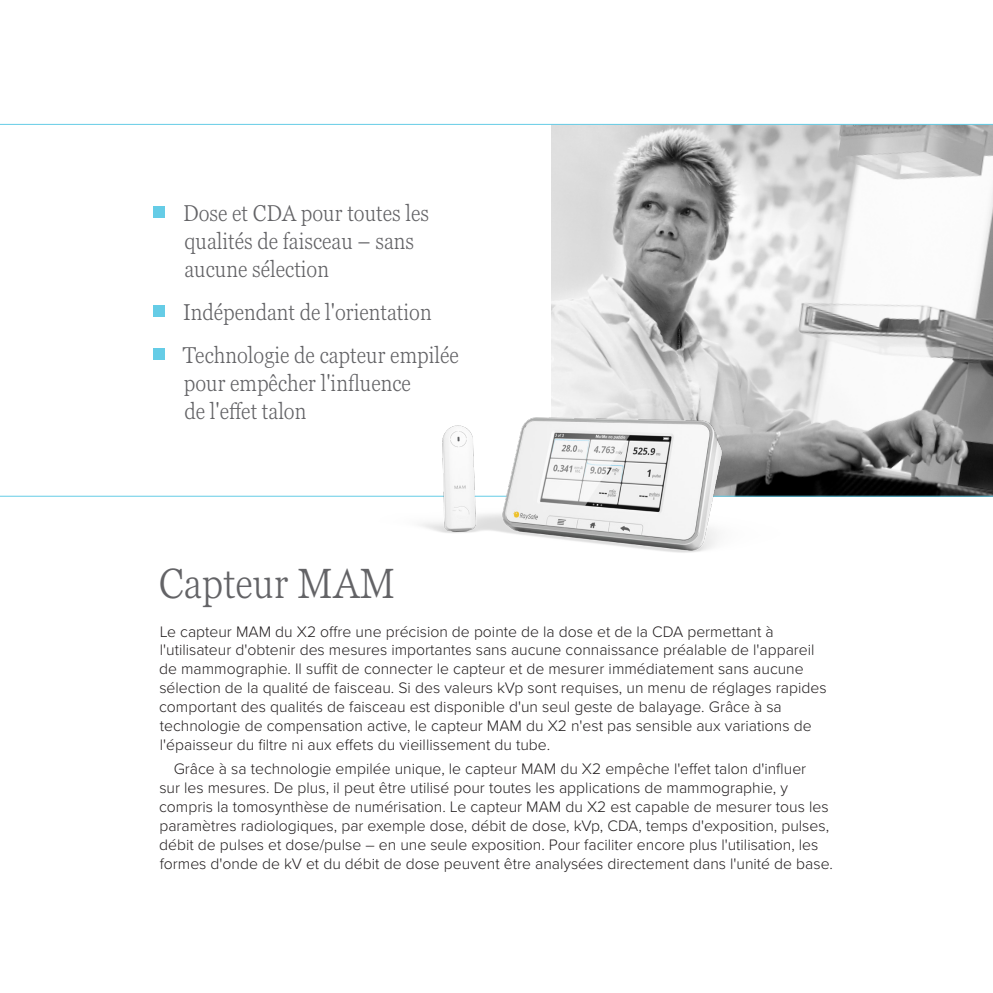
<style>
.page{position:relative;width:993px;height:993px;background:#fff}
.page>*{position:absolute;margin:0;border:0;box-sizing:border-box;transform-origin:0 0}
.Heading{font:300 condensed 42px "Georgia Pro";color:#636366}
.t1{font:300 condensed 22.75px/28px "Georgia Pro";color:#636366}
.Bodytext_-_Proxima_N{font:300 15.75px/18.9px "Proxima Nova";color:#231f20}
.s1{font-size:52.5px;color:#65cce6}
</style>
<div class="page">
<img style="left:551px;top:125px;width:441px;height:370px">
<hr style="left:0;top:495px;width:992px;height:1px;background:#65cce6">
<hr style="left:0;top:124px;width:992px;height:1px;background:#65cce6">
<img style="left:373px;top:372px;width:553px;height:181px">
<p class="t1" style="left:184px;top:199px;width:246px;text-indent:-35px"><span class="s1">▪</span> Dose et CDA pour toutes les qualités de faisceau – sans aucune sélection</p>
<p class="t1" style="left:149px;top:297px;width:283px"><span class="s1">▪</span> Indépendant de l'orientation</p>
<p class="t1" style="left:184px;top:340px;width:276px;text-indent:-34px"><span class="s1">▪</span> Technologie de capteur empilée pour empêcher l'influence<br>de l'effet talon</p>
<p class="Heading" style="left:159px;top:555px;width:238px">Capteur MAM</p>
<p class="Bodytext_-_Proxima_N" style="left:159px;top:620px;width:668px">Le capteur MAM du X2 offre une précision de pointe de la dose et de la CDA permettant à l'utilisateur d'obtenir des mesures importantes sans aucune connaissance préalable de l'appareil de mammographie. Il suffit de connecter le capteur et de mesurer immédiatement sans aucune sélection de la qualité de faisceau. Si des valeurs kVp sont requises, un menu de réglages rapides comportant des qualités de faisceau est disponible d'un seul geste de balayage. Grâce à sa technologie de compensation active, le capteur MAM du X2 n'est pas sensible aux variations de l'épaisseur du filtre ni aux effets du vieillissement du tube.</p>
<p class="Bodytext_-_Proxima_N" style="left:159px;top:758px;width:675px;text-indent:15px">Grâce à sa technologie empilée unique, le capteur MAM du X2 empêche l'effet talon d'influer<br>sur les mesures. De plus, il peut être utilisé pour toutes les applications de mammographie, y compris la tomosynthèse de numérisation. Le capteur MAM du X2 est capable de mesurer tous les paramètres radiologiques, par exemple dose, débit de dose, kVp, CDA, temps d'exposition, pulses, débit de pulses et dose/pulse – en une seule exposition. Pour faciliter encore plus l'utilisation, les formes d'onde de kV et du débit de dose peuvent être analysées directement dans l'unité de base.</p>
</div>
